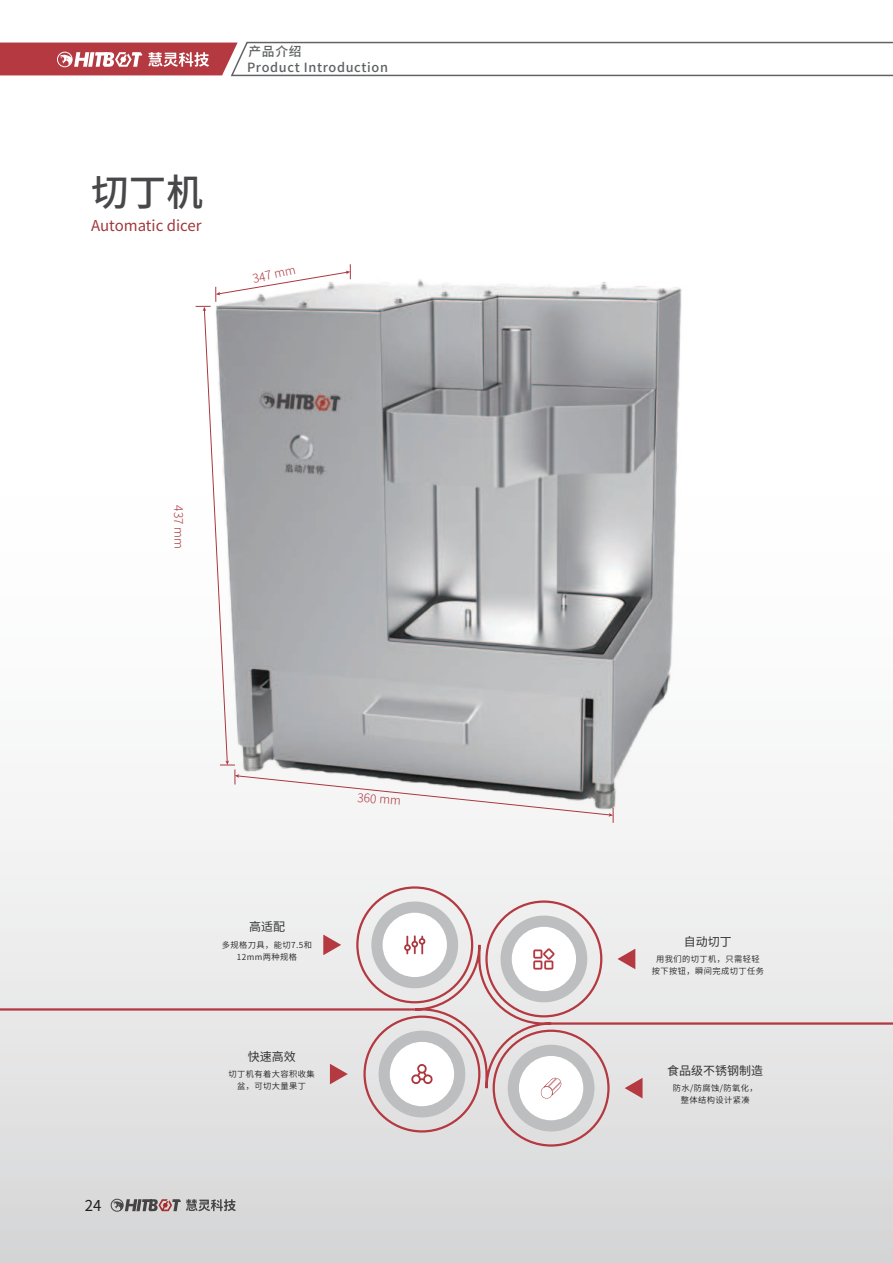
<style>
.page{position:relative;width:893px;height:1263px;background:#fff}
.page>*{position:absolute;margin:0;border:0;box-sizing:border-box;transform-origin:0 0}
.t1{font:500 37.5px "Source Han Sans CN";color:#48484a}
.t2{font:15px "Source Han Sans CN";color:#a2373b}
.t3{font:15px "Source Han Sans CN";color:#231f20}
.t4{font:500 12.75px/15.3px "Source Han Sans CN";letter-spacing:.05em;color:#5e6163}
.t5{font:12px "Source Han Sans CN";color:#333334}
.t6{font:300 12px "Source Han Sans CN";color:#ab373e}
.t7{font:8.25px/12px "Source Han Sans CN";letter-spacing:.05em;color:#231f20;text-align:center}
</style>
<div class="page">
<div style="left:0;top:484px;width:893px;height:779px;background:linear-gradient(to bottom,#fff,#d9d8d9)"></div>
<svg style="left:323px;top:934px;width:18px;height:21px"></svg>
<svg style="left:617px;top:949px;width:18px;height:20px"></svg>
<svg style="left:330px;top:1064px;width:18px;height:20px"></svg>
<svg style="left:625px;top:1078px;width:18px;height:20px"></svg>
<div style="left:371px;top:901px;width:87px;height:87px;background:#bdbebf;border-radius:50%"></div>
<div style="left:383px;top:913px;width:64px;height:64px;background:#fff;border-radius:50%"></div>
<div style="left:500px;top:915px;width:87px;height:87px;background:#bdbebf;border-radius:50%"></div>
<div style="left:512px;top:927px;width:64px;height:64px;background:#fff;border-radius:50%"></div>
<div style="left:379px;top:1031px;width:86px;height:86px;background:#bdbebf;border-radius:50%"></div>
<div style="left:390px;top:1042px;width:64px;height:64px;background:#fff;border-radius:50%"></div>
<div style="left:508px;top:1045px;width:86px;height:86px;background:#bdbebf;border-radius:50%"></div>
<div style="left:519px;top:1056px;width:64px;height:64px;background:#fff;border-radius:50%"></div>
<svg style="left:404px;top:935px;width:160px;height:163px"></svg>
<hr style="left:0;top:1008px;width:415px;height:2px;background:#b43940">
<hr style="left:548px;top:1022px;width:345px;height:3px;background:#b43940">
<img style="left:135px;top:286px;width:623px;height:630px">
<svg style="left:196px;top:264px;width:418px;height:559px"></svg>
<svg style="left:0;top:41px;width:893px;height:36px"></svg>
<div style="left:111px;top:1199px;width:12px;height:12px;border:1px solid #464345;border-radius:50%"></div>
<svg style="left:113px;top:1199px;width:123px;height:12px"></svg>
<h1 class="t1" style="left:91px;top:171px;width:114px">切丁机</h1>
<h2 class="t2" style="left:91px;top:217px;width:112px">Automatic dicer</h2>
<h3 class="t4" style="left:247px;top:44px;width:142px">产品介绍<br>Product Introduction</h3>
<h3 class="t6" style="left:251px;top:272px;width:45px;rotate:-12deg">347 mm</h3>
<h3 class="t6" style="left:185px;top:505px;width:45px;rotate:89deg">437 mm</h3>
<h2 class="t3" style="left:85px;top:1196px;width:18px">24</h2>
<h3 class="t6" style="left:358px;top:791px;width:45px;rotate:4deg">360 mm</h3>
<h3 class="t5" style="left:249px;top:920px;width:37px">高适配</h3>
<p class="t7" style="left:222px;top:939px;width:92px">多规格刀具，能切7.5和<br>12mm两种规格</p>
<h3 class="t5" style="left:684px;top:935px;width:49px">自动切丁</h3>
<p class="t7" style="left:652px;top:953px;width:114px">用我们的切丁机，只需轻轻按下按钮，瞬间完成切丁任务</p>
<h3 class="t5" style="left:248px;top:1050px;width:49px">快速高效</h3>
<p class="t7" style="left:229px;top:1068px;width:88px">切丁机有着大容积收集盆，可切大量果丁</p>
<h3 class="t5" style="left:667px;top:1064px;width:97px">食品级不锈钢制造</h3>
<p class="t7" style="left:673px;top:1082px;width:86px">防水/防腐蚀/防氧化，整体结构设计紧凑</p>
</div>
